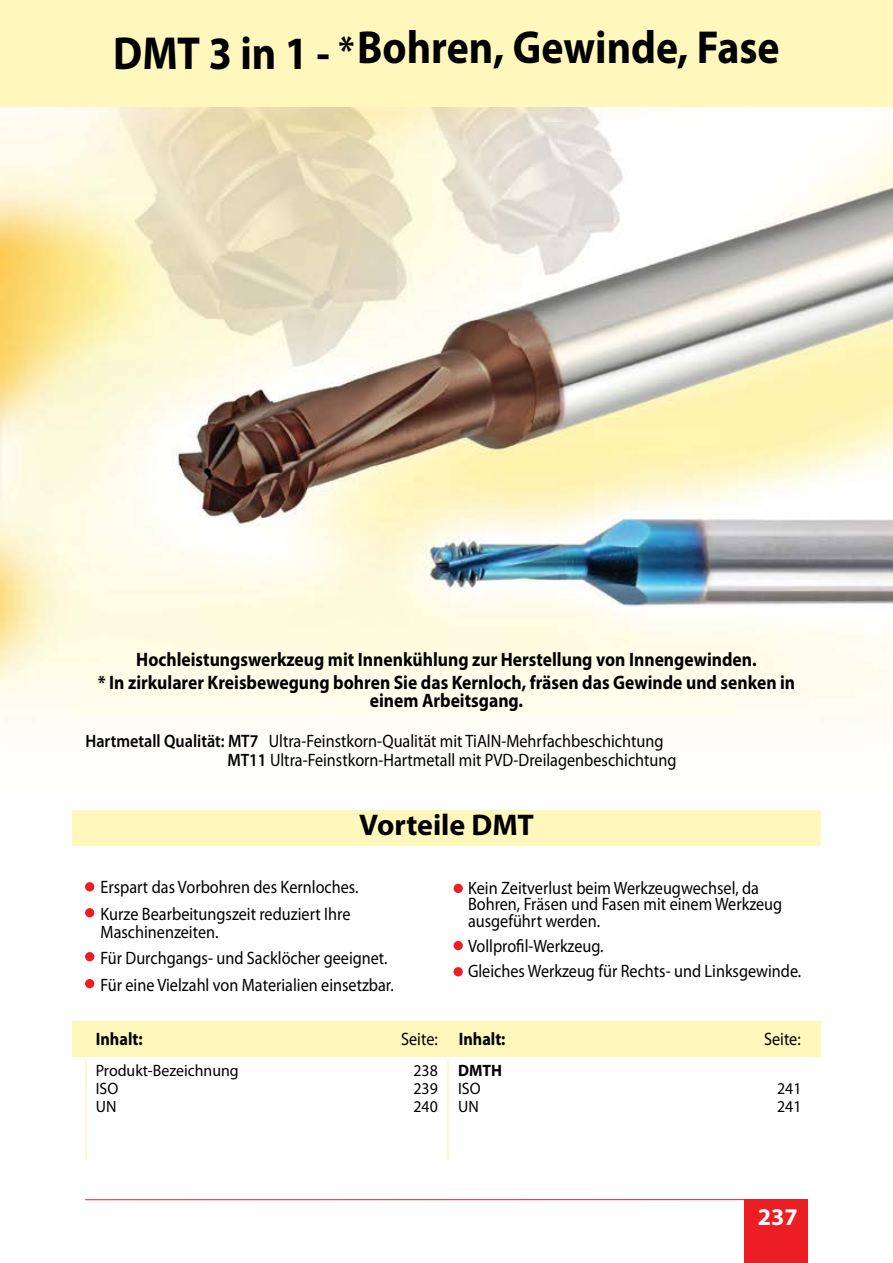
<style>
.page{position:relative;width:893px;height:1263px;background:#fff}
.page>*{position:absolute;margin:0;border:0;box-sizing:border-box;transform-origin:0 0}
.t1{font:700 46.5px "Myriad Pro";color:#000;scale:.9 1}
.t2{font:700 30px "Myriad Pro";color:#000}
.t3{font:700 24px "Myriad Pro";color:#fff}
.t4{font:700 19.5px/22.2px "Myriad Pro";color:#000;text-align:center;scale:.9 1}
.t5{font:18px/26.5px "Myriad Pro";color:#000;scale:.9 1}
.t6{font:700 18px "Myriad Pro";color:#000;scale:.9 1}
.t7{font:16.5px/18px "Myriad Pro";color:#000;scale:.96 1}
.t8{font:700 16.5px "Myriad Pro";color:#000;scale:.96 1}
.s1{font-size:39px}
.s2{font-weight:600}
.s3{font-weight:400}
</style>
<div class="page">
<div style="left:744px;top:1199px;width:64px;height:64px;background:#ed1d24"></div>
<hr style="left:85px;top:1199px;width:723px;height:1px;background:#ed1d24">
<img style="left:0;top:106px;width:893px;height:883px">
<hr style="left:85px;top:1060px;width:2px;height:100px;background:#fff7bc">
<hr style="left:447px;top:1060px;width:2px;height:100px;background:#fff7bc">
<div style="left:72px;top:1021px;width:749px;height:36px;background:#fff7bc"></div>
<div style="left:85px;top:882px;width:9px;height:9px;background:#ed1d24;border-radius:50%"></div>
<div style="left:85px;top:908px;width:9px;height:9px;background:#ed1d24;border-radius:50%"></div>
<div style="left:85px;top:952px;width:9px;height:9px;background:#ed1d24;border-radius:50%"></div>
<div style="left:85px;top:979px;width:9px;height:9px;background:#ed1d24;border-radius:50%"></div>
<div style="left:454px;top:884px;width:9px;height:9px;background:#ed1d24;border-radius:50%"></div>
<div style="left:454px;top:967px;width:9px;height:9px;background:#ed1d24;border-radius:50%"></div>
<div style="left:454px;top:941px;width:9px;height:9px;background:#ed1d24;border-radius:50%"></div>
<div style="left:72px;top:810px;width:749px;height:35px;background:#fff7bc"></div>
<div style="left:0;top:0;width:893px;height:106px;background:#fff7bc"></div>
<h1 class="t1" style="left:113px;top:17px;width:742px">DMT 3 in 1 - <span class="s1">*</span>Bohren, Gewinde, Fase</h1>
<p class="t4" style="left:98px;top:648px;width:776px">Hochleistungswerkzeug mit Innenkühlung zur Herstellung von Innengewinden.<br>* In zirkularer Kreisbewegung bohren Sie das Kernloch, fräsen das Gewinde und senken in</p>
<p class="t4" style="left:370px;top:688px;width:172px">einem Arbeitsgang.</p>
<p class="t5" style="left:227px;top:730px;width:500px;line-height:19.6px;text-indent:-142px"><span class="s2">Hartmetall Qualität: MT7</span> Ultra-Feinstkorn-Qualität mit TiAlN-Mehrfachbeschichtung<br><span class="s2">MT11</span> Ultra-Feinstkorn-Hartmetall mit PVD-Dreilagenbeschichtung</p>
<h2 class="t2" style="left:359px;top:806px;width:176px">Vorteile DMT</h2>
<p class="t5" style="left:101px;top:874px;width:288px">Erspart das Vorbohren des Kernloches.<br>Kurze Bearbeitungszeit reduziert Ihre</p>
<p class="t5" style="left:101px;top:918px;width:327px">Maschinenzeiten.<br>Für Durchgangs- und Sacklöcher geeignet.<br>Für eine Vielzahl von Materialien einsetzbar.</p>
<p class="t5" style="left:468px;top:879px;width:351px;line-height:16.5px">Kein Zeitverlust beim Werkzeugwechsel, da<br>Bohren, Fräsen und Fasen mit einem Werkzeug ausgeführt werden.</p>
<p class="t5" style="left:468px;top:933px;width:372px;line-height:25px">Vollprofil-Werkzeug.<br>Gleiches Werkzeug für Rechts- und Linksgewinde.</p>
<p class="t6" style="left:96px;top:1027px;width:54px">Inhalt:</p>
<p class="t6" style="left:401px;top:1027px;width:118px"><span class="s3">Seite:</span> Inhalt:</p>
<p class="t5" style="left:764px;top:1025px;width:42px">Seite:</p>
<p class="t7" style="left:96px;top:1061px;width:150px">Produkt-Bezeichnung<br>ISO<br>UN</p>
<p class="t8" style="left:458px;top:1060px;width:47px">DMTH</p>
<p class="t7" style="left:413px;top:1061px;width:27px;text-align:justify">238<br>239<br>240</p>
<p class="t7" style="left:458px;top:1079px;width:25px">ISO<br>UN</p>
<p class="t7" style="left:777px;top:1079px;width:27px">241<br>241</p>
<h3 class="t3" style="left:758px;top:1201px;width:41px">237</h3>
</div>
